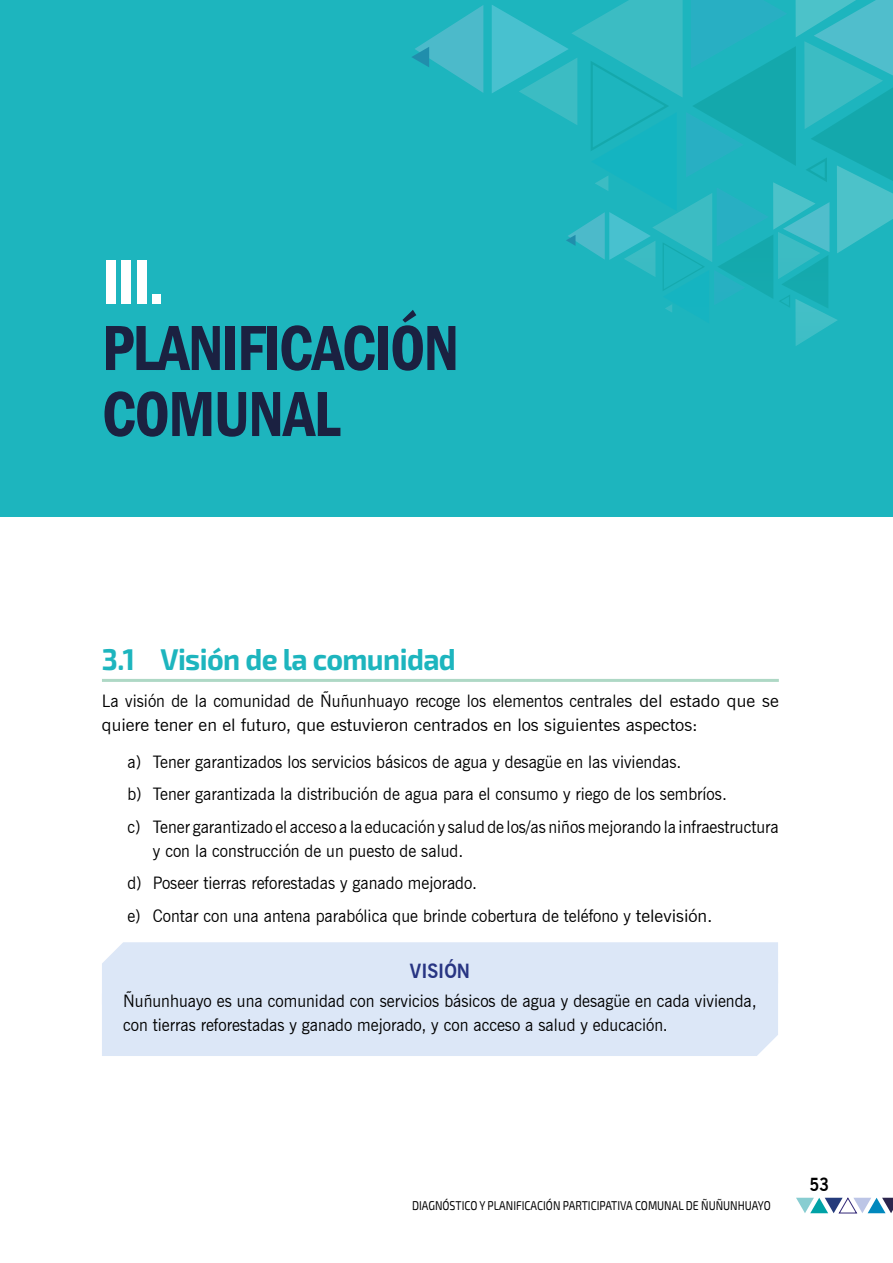
<style>
.page{position:relative;width:893px;height:1263px;background:#fff}
.page>*{position:absolute;margin:0;border:0;box-sizing:border-box;transform-origin:0 0}
.t1{font:600 condensed 66px/66px "Franklin Gothic";letter-spacing:-.025em;color:#1b2141;scale:.95 1}
.t2{font:600 condensed 66px "Franklin Gothic";color:#fff;scale:.95 1}
.t3{font:700 30px "Exo 2";letter-spacing:-.02em;color:#1db5be;scale:.95 1}
.t4{font:700 19.5px "News Gothic BT";color:#283583;scale:.95 1}
.t5{font:700 18px "News Gothic BT";color:#000;scale:.9 1}
.t6{font:17.25px/32.5px "News Gothic BT";color:#000;scale:.95 1}
.t7{font:12.75px "Exo 2";color:#000;scale:.83 1}
</style>
<div class="page">
<hr style="left:102px;top:679px;width:677px;height:3px;background:#aed8c5">
<div style="left:102px;top:942px;width:676px;height:30px;background:#dce7f7"></div>
<div style="left:102px;top:972px;width:676px;height:84px;background:#dce7f7"></div>
<div style="left:0;top:0;width:893px;height:517px;background:#1db5be"></div>
<svg style="left:412px;top:5px;width:71px;height:88px"></svg>
<svg style="left:492px;top:0;width:401px;height:346px"></svg>
<svg style="left:796px;top:1197px;width:97px;height:16px"></svg>
<h1 class="t2" style="left:102px;top:238px;width:67px">III.</h1>
<h1 class="t1" style="left:102px;top:314px;width:377px">PLANIFICACIÓN<br>COMUNAL</h1>
<h2 class="t3" style="left:102px;top:642px;width:374px">3.1 Visión de la comunidad</h2>
<p class="t6" style="left:102px;top:689px;width:714px;line-height:24px">La visión de la comunidad de Ñuñunhuayo recoge los elementos centrales del estado que se quiere tener en el futuro, que estuvieron centrados en los siguientes aspectos:</p>
<p class="t6" style="left:127px;top:745px;width:687px">a) Tener garantizados los servicios básicos de agua y desagüe en las viviendas.<br>b) Tener garantizada la distribución de agua para el consumo y riego de los sembríos.<br>c) Tener garantizado el acceso a la educación y salud de los/as niños mejorando la infraestructura</p>
<p class="t6" style="left:127px;top:834px;width:617px;text-indent:26px">y con la construcción de un puesto de salud.<br>d) Poseer tierras reforestadas y ganado mejorado.<br>e) Contar con una antena parabólica que brinde cobertura de teléfono y televisión.</p>
<p class="t4" style="left:410px;top:959px;width:65px">VISIÓN</p>
<p class="t6" style="left:123px;top:988px;width:668px;line-height:24px">Ñuñunhuayo es una comunidad con servicios básicos de agua y desagüe en cada vivienda, con tierras reforestadas y ganado mejorado, y con acceso a salud y educación.</p>
<p class="t7" style="left:412px;top:1198px;width:434px">DIAGNÓSTICO Y PLANIFICACIÓN PARTICIPATIVA COMUNAL DE ÑUÑUNHUAYO</p>
<p class="t5" style="left:810px;top:1174px;width:23px">53</p>
</div>
